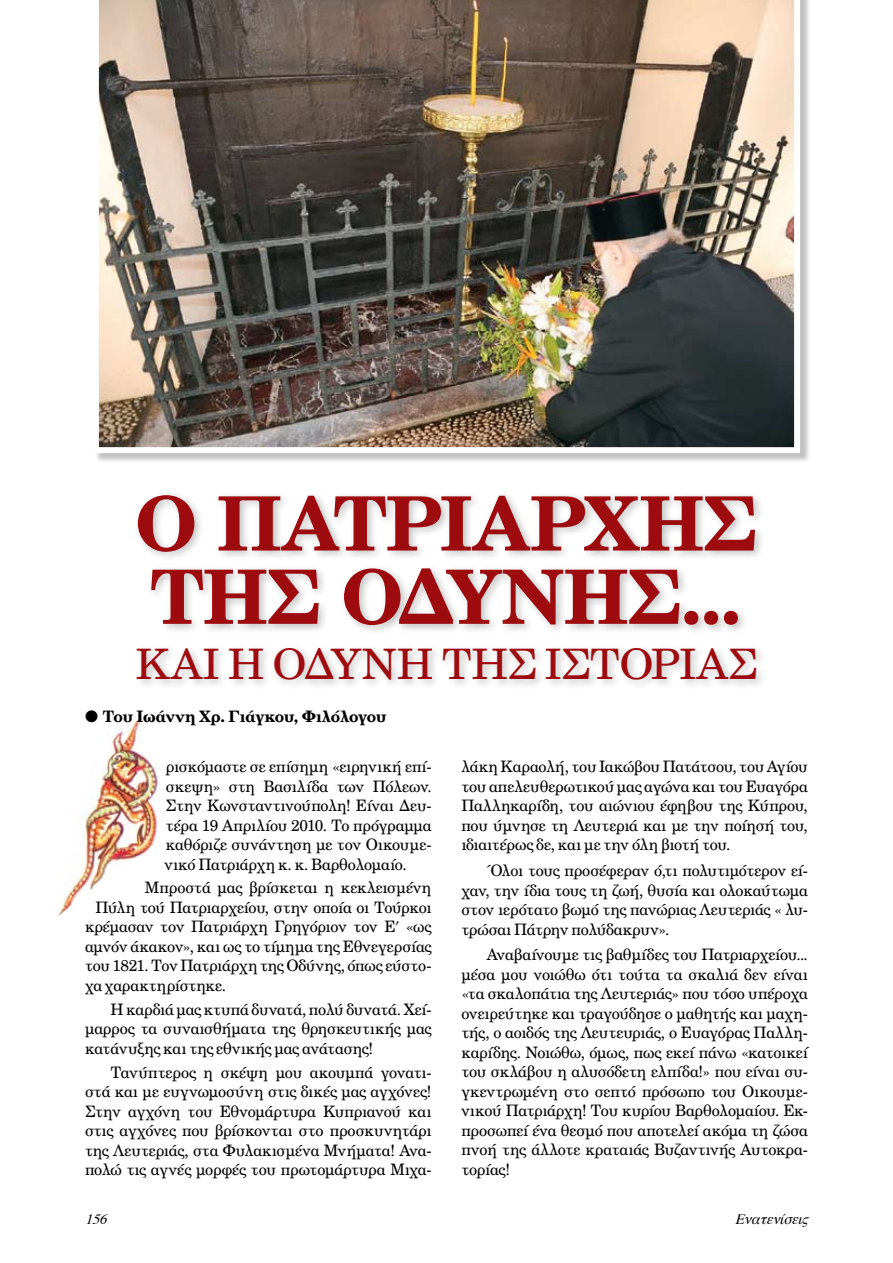
<style>
.page{position:relative;width:893px;height:1263px;background:#fff}
.page>*{position:absolute;margin:0;border:0;box-sizing:border-box;transform-origin:0 0}
.t1{font:75px/73.3px "UB Century Bold";letter-spacing:-.015em;color:#9e0b0f}
.t2{font:42px "UB Century";color:#9e0b0f;scale:1.05 1}
.t3{font:15.75px/19.5px "UB Century";letter-spacing:-.015em;color:#000;text-align:justify}
.t4{font:15.75px "UB Century Bold";letter-spacing:-.01em;color:#000}
.t5{font:italic 14.25px "Times";color:#000}
.s1{font-family:"UB Optima"}
</style>
<div class="page">
<div style="left:94px;top:0;width:723px;height:470px;background:#000;opacity:.25"></div>
<img style="left:94px;top:0;width:706px;height:453px">
<div style="left:132px;top:490px;width:761px;height:242px;background:#000;opacity:.25"></div>
<img style="left:58px;top:718px;width:104px;height:198px">
<h1 class="t1" style="left:135px;top:486px;width:624px">Ο Πατριάρχης τής Οδύνης...</h1>
<h2 class="t2" style="left:136px;top:638px;width:594px">και η Οδύνη τής Ιστορίας</h2>
<p class="t4" style="left:85px;top:707px;width:303px">● Tου Ιωάννη Χρ. Γιάγκου, Φιλόλογου</p>
<p class="t3" style="left:164px;top:757px;width:269px">ρισκόμαστε σε επίσημη «ειρηνική επί&shy;σκεψη» στη Βασιλίδα των Πόλεων.<br>Στην Κωνσταντινούπολη! Είναι Δευ&shy;τέρα 19 Απριλίου 2010. Το πρόγραμμα καθόριζε συνάντηση με τον Οικουμε&shy;νικό Πατριάρχη κ. κ. Βαρθολομαίο.</p>
<p class="t3" style="left:145px;top:878px;width:288px">Μπροστά μας βρίσκεται η κεκλεισμένη</p>
<p class="t3" style="left:95px;top:897px;width:338px">Πύλη τού Πατριαρχείου, στην οποία οι Τούρκοι</p>
<p class="t3" style="left:85px;top:917px;width:348px">κρέμασαν τον Πατριάρχη Γρηγόριον τον Ε<span class="s1">’</span> «ως</p>
<p class="t3" style="left:85px;top:936px;width:348px">αμνόν άκακον», και ως το τίμημα της Εθνεγερσίας</p>
<p class="t3" style="left:85px;top:956px;width:348px">του 1821. Τον Πατριάρχη της Οδύνης, όπως εύστο-</p>
<p class="t3" style="left:85px;top:975px;width:143px">χα χαρακτηρίστηκε.</p>
<p class="t3" style="left:85px;top:999px;width:348px;text-indent:26px">Η καρδιά μας κτυπά δυνατά, πολύ δυνατά. Χεί&shy;μαρρος τα συναισθήματα της θρησκευτικής μας κατάνυξης και της εθνικής μας ανάτασης!</p>
<p class="t3" style="left:85px;top:1062px;width:348px;text-indent:26px">Τανύπτερος η σκέψη μου ακουμπά γονατι&shy;στά και με ευγνωμοσύνη στις δικές μας αγχόνες!<br>Στην αγχόνη του Εθνομάρτυρα Κυπριανού και στις αγχόνες που βρίσκονται στο προσκυνητάρι της Λευτεριάς, στα Φυλακισμένα Μνήματα! Ανα&shy;πολώ τις αγνές μορφές του πρωτομάρτυρα Μιχα-</p>
<p class="t3" style="left:461px;top:757px;width:348px">λάκη Καραολή, του Ιακώβου Πατάτσου, του Αγίου του απελευθερωτικού μας αγώνα και του Ευαγόρα Παλληκαρίδη, του αιώνιου έφηβου της Κύπρου, που ύμνησε τη Λευτεριά και με την ποίησή του, ιδιαιτέρως δε, και με την όλη βιοτή του.</p>
<p class="t3" style="left:461px;top:860px;width:348px;text-indent:26px">Όλοι τους προσέφεραν ό,τι πολυτιμότερον εί&shy;χαν, την ίδια τους τη ζωή, θυσία και ολοκαύτωμα στον ιερότατο βωμό της πανώριας Λευτεριάς « λυ&shy;τρώσαι Πάτρην πολύδακρυν».</p>
<p class="t3" style="left:461px;top:945px;width:348px;text-indent:26px">Αναβαίνουμε τις βαθμίδες του Πατριαρχείου... μέσα μου νοιώθω ότι τούτα τα σκαλιά δεν είναι «τα σκαλοπάτια της Λευτεριάς» που τόσο υπέροχα ονειρεύτηκε και τραγούδησε ο μαθητής και μαχη&shy;τής, ο αοιδός της Λευτευριάς, ο Ευαγόρας Παλλη&shy;καρίδης. Νοιώθω, όμως, πως εκεί πάνω «κατοικεί του σκλάβου η αλυσόδετη ελπίδα!» που είναι συ&shy;γκεντρωμένη στο σεπτό πρόσωπο του Οικουμε&shy;νικού Πατριάρχη! Του κυρίου Βαρθολομαίου. Εκ&shy;προσωπεί ένα θεσμό που αποτελεί ακόμα τη ζώσα πνοή της άλλοτε κραταιάς Βυζαντινής Αυτοκρα&shy;τορίας!</p>
<p class="t5" style="left:85px;top:1205px;width:29px">156</p>
<p class="t5" style="left:735px;top:1205px;width:81px">Eνατενίσεις</p>
</div>
